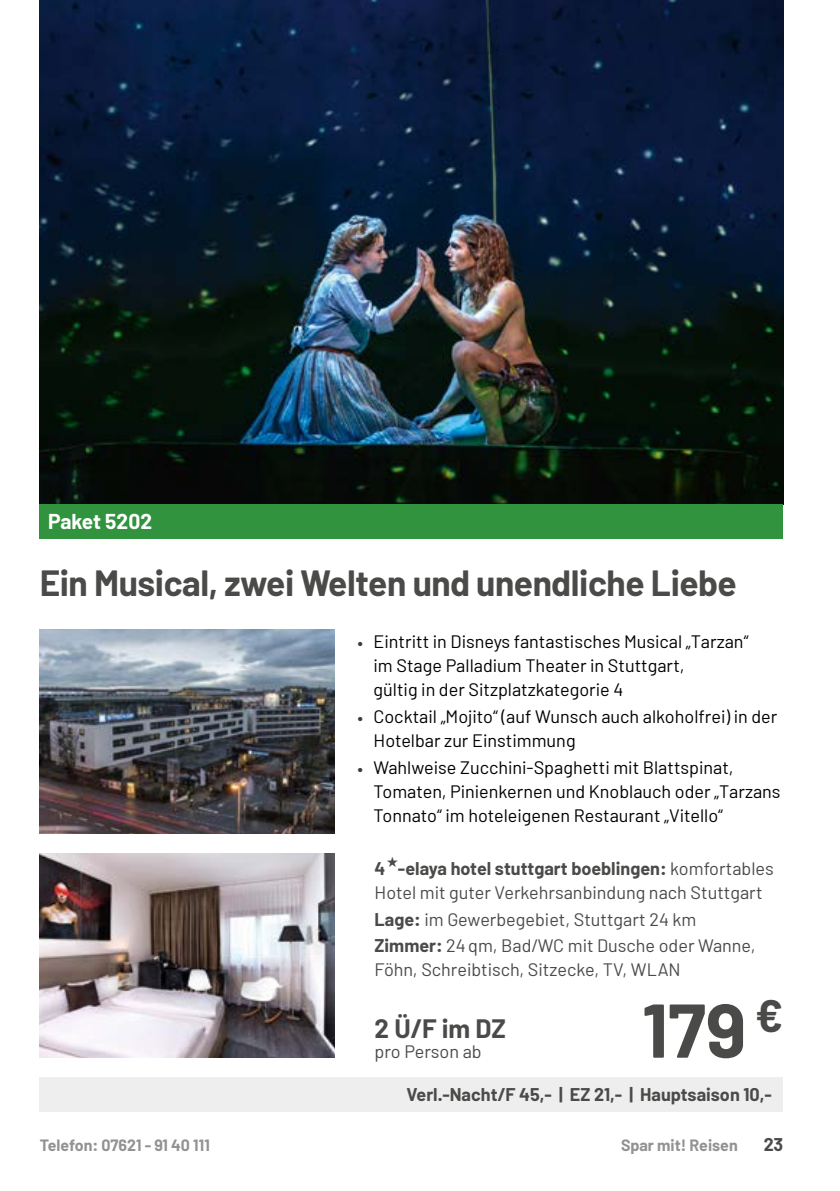
<style>
.page{position:relative;width:840px;height:1191px;background:#fff}
.page>*{position:absolute;margin:0;border:0;box-sizing:border-box;transform-origin:0 0}
.t1{font:700 76px "Barlow";color:#4a4a49}
.t2{font:700 35.6px "Barlow";letter-spacing:-.01em;color:#4a4a49}
.t3{font:700 26px "Barlow";color:#4a4a49}
.t4{font:700 21px "Barlow";color:#fff}
.t5{font:18px/24px "Barlow";color:#000}
.t6{font:18px/24px "Barlow";color:#4a4a49}
.t7{font:700 18px "Barlow";color:#4a4a49}
.t8{font:700 16px "Barlow";color:#929292}
.s1{font-size:18.2px;color:#3c3c3b}
.s2{font-weight:700}
</style>
<div class="page">
<img style="left:40px;top:0;width:742px;height:505px">
<div style="left:40px;top:505px;width:742px;height:34px;background:#31933e"></div>
<div style="left:40px;top:1077px;width:742px;height:34px;background:#eee"></div>
<img style="left:40px;top:629px;width:294px;height:204px">
<img style="left:40px;top:853px;width:294px;height:204px">
<p class="t4" style="left:48px;top:508px;width:105px">Paket 5202</p>
<h2 class="t2" style="left:40px;top:561px;width:698px">Ein Musical, zwei Welten und unendliche Liebe</h2>
<p class="t5" style="left:373px;top:629px;width:376px;text-indent:-16px"><span class="s1">•</span> Eintritt in Disneys fantastisches Musical „Tarzan“ im Stage Palladium Theater in Stuttgart,<br>gültig in der Sitzplatzkategorie 4</p>
<p class="t5" style="left:373px;top:703px;width:405px;text-indent:-16px"><span class="s1">•</span> Cocktail „Mojito“ (auf Wunsch auch alkoholfrei) in der<br>Hotelbar zur Einstimmung</p>
<p class="t5" style="left:373px;top:754px;width:408px;text-indent:-16px"><span class="s1">•</span> Wahlweise Zucchini-Spaghetti mit Blattspinat,<br>Tomaten, Pinienkernen und Knoblauch oder „Tarzans<br>Tonnato“ im hoteleigenen Restaurant „Vitello“</p>
<p class="t6" style="left:374px;top:855px;width:400px"><span class="s2">4 -elaya hotel stuttgart boeblingen:</span> komfortables<br>Hotel mit guter Verkehrsanbindung nach Stuttgart</p>
<p class="t6" style="left:374px;top:905px;width:382px;line-height:26.8px"><span class="s2">Lage:</span> im Gewerbegebiet, Stuttgart 24 km<br><span class="s2">Zimmer:</span> 24qm, Bad/WC mit Dusche oder Wanne,</p>
<p class="t6" style="left:374px;top:957px;width:307px">Föhn, Schreibtisch, Sitzecke, TV, WLAN</p>
<h3 class="t3" style="left:374px;top:1012px;width:133px">2 Ü/F im DZ</h3>
<p class="t6" style="left:374px;top:1038px;width:108px">pro Person ab</p>
<h1 class="t1" style="left:642px;top:983px;width:142px">179 <sup>€</sup></h1>
<p class="t7" style="left:406px;top:1083px;width:367px">Verl.-Nacht/F 45,- | EZ 21,- | Hauptsaison 10,-</p>
<p class="t8" style="left:40px;top:1135px;width:171px">Telefon: 07621 - 91 40 111</p>
<p class="t8" style="left:620px;top:1135px;width:118px">Spar mit! Reisen</p>
<p class="t7" style="left:763px;top:1133px;width:21px">23</p>
</div>
